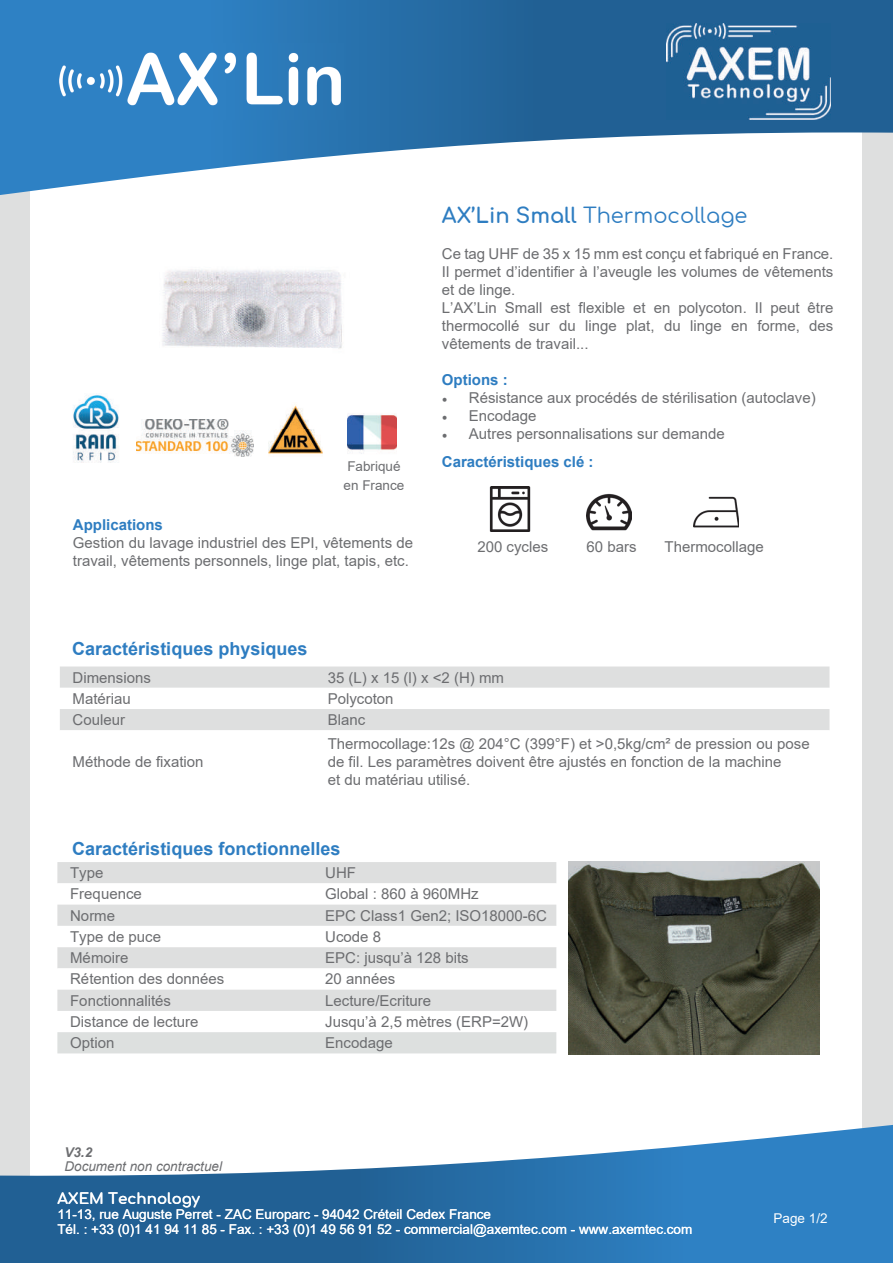
<style>
.page{position:relative;width:893px;height:1263px;background:#fff}
.page>*{position:absolute;margin:0;border:0;box-sizing:border-box;transform-origin:0 0}
.t1{font:21px "Comfortaa";color:#2e7dc1}
.t2{font:700 18px "Arial";color:#2e7dc1}
.t3{font:15px/18px "Arial";color:#6c6d70}
.t4{font:700 15px "Arial";color:#2e7dc1}
.t5{font:700 15px "Comfortaa";color:#fff}
.t6{font:13.5px/15px "Arial";color:#fff}
.t7{font:italic 13.5px "Arial";color:#6c6d70}
.t8{font:13.5px/18.9px "Arial";color:#6c6d70}
.t9{font:italic 700 13.5px "Arial";color:#6c6d70}
.s1{font-weight:700}
.s2{font-family:"Minion Pro"}
</style>
<div class="page">
<div style="left:0;top:64px;width:893px;height:1199px;background:#dedfdf"></div>
<div style="left:31px;top:71px;width:831px;height:1137px;background:#fff"></div>
<svg style="left:0;top:0;width:893px;height:195px"></svg>
<svg style="left:0;top:1125px;width:893px;height:138px"></svg>
<img style="left:60px;top:43px;width:285px;height:76px">
<img style="left:162px;top:269px;width:180px;height:80px">
<img style="left:136px;top:419px;width:117px;height:38px">
<img style="left:269px;top:404px;width:54px;height:50px">
<img style="left:73px;top:395px;width:46px;height:67px">
<img style="left:347px;top:413px;width:49px;height:41px">
<img style="left:568px;top:861px;width:251px;height:193px">
<img style="left:666px;top:24px;width:165px;height:95px">
<svg style="left:60px;top:666px;width:769px;height:64px"></svg>
<svg style="left:57px;top:862px;width:499px;height:64px"></svg>
<svg style="left:57px;top:947px;width:499px;height:43px"></svg>
<div style="left:57px;top:990px;width:499px;height:21px;background:#dedfdf"></div>
<div style="left:57px;top:1032px;width:499px;height:21px;background:#dde0df"></div>
<img style="left:489px;top:486px;width:42px;height:45px">
<img style="left:586px;top:493px;width:45px;height:38px">
<img style="left:694px;top:496px;width:45px;height:32px">
<p class="t8" style="left:344px;top:457px;width:62px">Fabriqué en France</p>
<p class="t4" style="left:73px;top:514px;width:92px">Applications</p>
<p class="t3" style="left:73px;top:533px;width:342px">Gestion du lavage industriel des EPI, vêtements de travail, vêtements personnels, linge plat, tapis, etc.</p>
<p class="t2" style="left:72px;top:636px;width:237px">Caractéristiques physiques</p>
<h1 class="t1" style="left:442px;top:196px;width:307px"><span class="s1">AX’Lin Small</span> Thermocollage</h1>
<p class="t3" style="left:442px;top:244px;width:393px">Ce tag UHF de 35 x 15 mm est conçu et fabriqué en France.<br>Il permet d’identifier à l’aveugle les volumes de vêtements et de linge.<br>L’AX’Lin Small est flexible et en polycoton. Il peut être thermocollé sur du linge plat, du linge en forme, des vêtements de travail...</p>
<p class="t4" style="left:442px;top:369px;width:67px">Options :</p>
<p class="t3" style="left:442px;top:388px;width:375px"><span class="s2">•</span> Résistance aux procédés de stérilisation (autoclave)</p>
<p class="t3" style="left:442px;top:406px;width:96px"><span class="s2">•</span> Encodage</p>
<p class="t3" style="left:442px;top:424px;width:284px"><span class="s2">•</span> Autres personnalisations sur demande</p>
<p class="t4" style="left:442px;top:451px;width:153px">Caractéristiques clé :</p>
<p class="t3" style="left:477px;top:538px;width:72px">200 cycles</p>
<p class="t3" style="left:586px;top:538px;width:52px">60 bars</p>
<p class="t3" style="left:665px;top:538px;width:101px">Thermocollage</p>
<p class="t3" style="left:73px;top:668px;width:80px">Dimensions</p>
<p class="t3" style="left:328px;top:668px;width:178px">35 (L) x 15 (l) x &lt;2 (H) mm</p>
<p class="t3" style="left:73px;top:689px;width:60px">Matériau</p>
<p class="t3" style="left:328px;top:689px;width:67px">Polycoton</p>
<p class="t3" style="left:73px;top:711px;width:54px">Couleur</p>
<p class="t3" style="left:328px;top:711px;width:39px">Blanc</p>
<p class="t3" style="left:73px;top:753px;width:132px">Méthode de fixation</p>
<p class="t3" style="left:328px;top:735px;width:484px">Thermocollage:12s @ 204°C (399°F) et &gt;0,5kg/cm² de pression ou pose de fil. Les paramètres doivent être ajustés en fonction de la machine<br>et du matériau utilisé.</p>
<p class="t2" style="left:72px;top:835px;width:270px">Caractéristiques fonctionnelles</p>
<p class="t3" style="left:70px;top:864px;width:35px">Type</p>
<p class="t3" style="left:325px;top:864px;width:32px">UHF</p>
<p class="t3" style="left:70px;top:885px;width:73px">Frequence</p>
<p class="t3" style="left:325px;top:885px;width:155px">Global : 860 à 960MHz</p>
<p class="t3" style="left:70px;top:906px;width:47px">Norme</p>
<p class="t3" style="left:325px;top:906px;width:223px">EPC Class1 Gen2; ISO18000-6C</p>
<p class="t3" style="left:70px;top:927px;width:92px">Type de puce</p>
<p class="t3" style="left:325px;top:927px;width:57px">Ucode 8</p>
<p class="t3" style="left:70px;top:949px;width:60px">Mémoire</p>
<p class="t3" style="left:325px;top:949px;width:145px">EPC: jusqu’à 128 bits</p>
<p class="t3" style="left:70px;top:970px;width:156px">Rétention des données</p>
<p class="t3" style="left:325px;top:970px;width:72px">20 années</p>
<p class="t3" style="left:70px;top:991px;width:102px">Fonctionnalités</p>
<p class="t3" style="left:325px;top:991px;width:107px">Lecture/Ecriture</p>
<p class="t3" style="left:70px;top:1013px;width:130px">Distance de lecture</p>
<p class="t3" style="left:325px;top:1013px;width:204px">Jusqu’à 2,5 mètres (ERP=2W)</p>
<p class="t3" style="left:70px;top:1034px;width:46px">Option</p>
<p class="t3" style="left:325px;top:1034px;width:69px">Encodage</p>
<p class="t9" style="left:64px;top:1143px;width:29px">V3.2</p>
<p class="t5" style="left:57px;top:1185px;width:144px">AXEM Technology</p>
<p class="t6" style="left:57px;top:1207px;width:636px">11-13, rue Auguste Perret - ZAC Europarc - 94042 Créteil Cedex France<br>Tél. : +33 (0)1 41 94 11 85 - Fax. : +33 (0)1 49 56 91 52 - commercial@axemtec.com - www.axemtec.com</p>
<p class="t7" style="left:64px;top:1158px;width:159px">Document non contractuel</p>
<p class="t6" style="left:774px;top:1211px;width:56px">Page 1/2</p>
</div>
